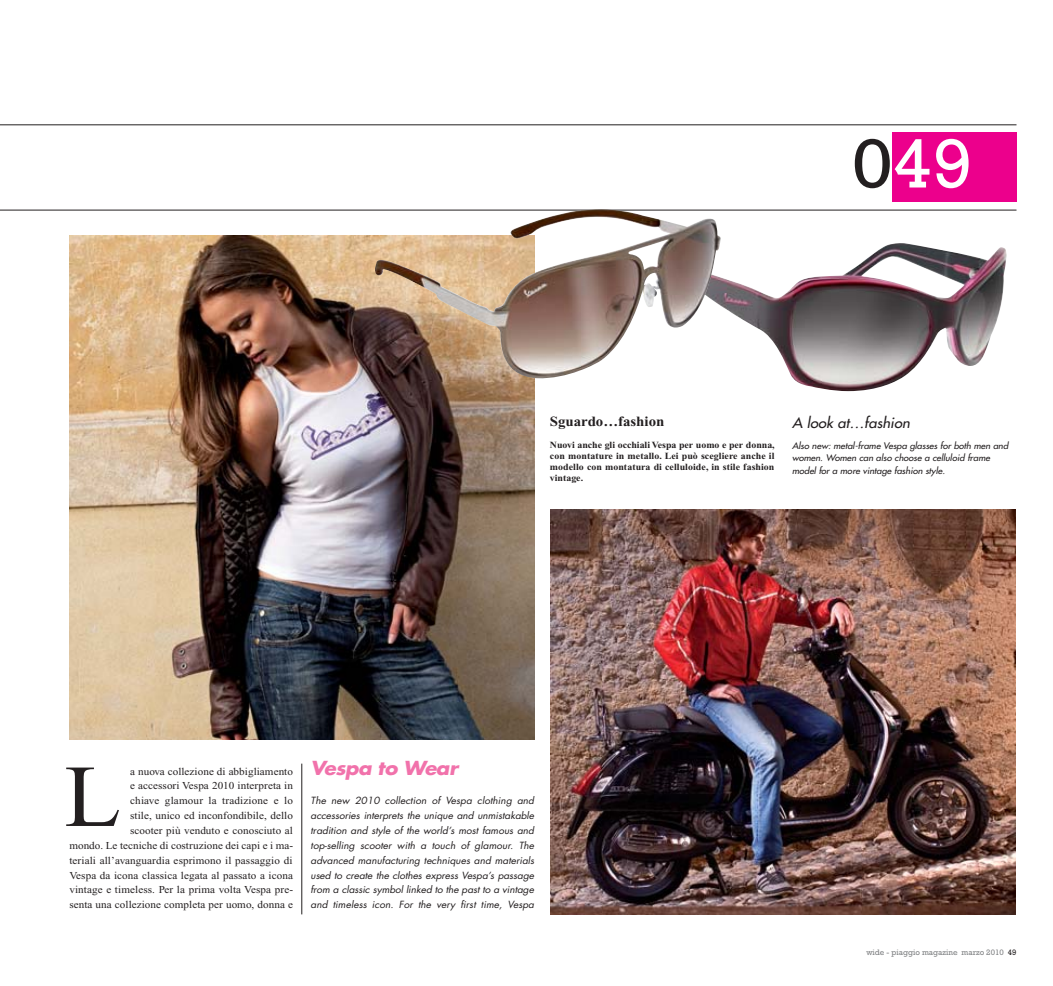
<style>
.page{position:relative;width:1053px;height:986px;background:#fff}
.page>*{position:absolute;margin:0;border:0;box-sizing:border-box;transform-origin:0 0}
.t1{font:88.2px "Times New Roman";color:#231f20;scale:1.05 1}
.t2{font:70.65px "Rockwell";color:#fff;scale:1.05 1}
.t3{font:italic 700 18.9px "Futura";color:#f172ab;scale:1.05 1}
.t4{font:700 14.17px "Times New Roman";color:#231f20;scale:1.05 1}
.t5{font:italic 14.17px "Futura";color:#231f20;scale:1.05 1}
.t6{font:10.58px/14.8px "Times New Roman";letter-spacing:.005em;color:#231f20;text-align:right;scale:1.05 1}
.t7{font:italic 9.67px/14.8px "Futura";letter-spacing:-.005em;color:#231f20;text-align:justify;scale:1.05 1}
.t8{font:700 9.45px/11px "Times New Roman";letter-spacing:.005em;color:#231f20;text-align:justify;scale:1.05 1}
.t9{font:italic 8.78px/12.4px "Futura";letter-spacing:.005em;color:#231f20;scale:1.05 1}
.t10{font:8.1px "Rockwell";color:#808284}
.s1{color:#231f20}
</style>
<div class="page">
<img style="left:0;top:124px;width:1017px;height:791px">
<h2 class="t2" style="left:852px;top:139px;width:116px"><span class="s1">0</span>49</h2>
<h3 class="t4" style="left:550px;top:416px;width:110px">Sguardo…fashion</h3>
<p class="t8" style="left:550px;top:440px;width:216px">Nuovi anche gli occhiali Vespa per uomo e per donna, con montature in metallo. Lei può scegliere anche il modello con montatura di celluloide, in stile fashion vintage.</p>
<h3 class="t5" style="left:792px;top:415px;width:116px">A look at…fashion</h3>
<p class="t9" style="left:792px;top:440px;width:209px">Also new: metal-frame Vespa glasses for both men and women. Women can also choose a celluloid frame model for a more vintage fashion style.</p>
<p class="t6" style="left:69px;top:764px;width:215px">a nuova collezione di abbigliamento<br>e accessori Vespa 2010 interpreta in<br>chiave glamour la tradizione e lo<br>stile, unico ed inconfondibile, dello<br>scooter più venduto e conosciuto al<br>mondo. Le tecniche di costruzione dei capi e i ma&shy;teriali all’avanguardia esprimono il passaggio di Vespa da icona classica legata al passato a icona vintage e timeless. Per la prima volta Vespa pre&shy;senta una collezione completa per uomo, donna e</p>
<h3 class="t3" style="left:311px;top:758px;width:145px">Vespa to Wear</h3>
<h1 class="t1" style="left:64px;top:764px;width:56px">L</h1>
<p class="t7" style="left:311px;top:794px;width:216px">The new 2010 collection of Vespa clothing and accessories interprets the unique and unmistakable tradition and style of the world’s most famous and top-selling scooter with a touch of glamour. The advanced manufacturing techniques and materials used to create the clothes express Vespa’s passage from a classic symbol linked to the past to a vintage and timeless icon. For the very first time, Vespa</p>
<p class="t10" style="left:866px;top:949px;width:152px">wide - piaggio magazine marzo 2010 <span class="s1">49</span></p>
</div>
